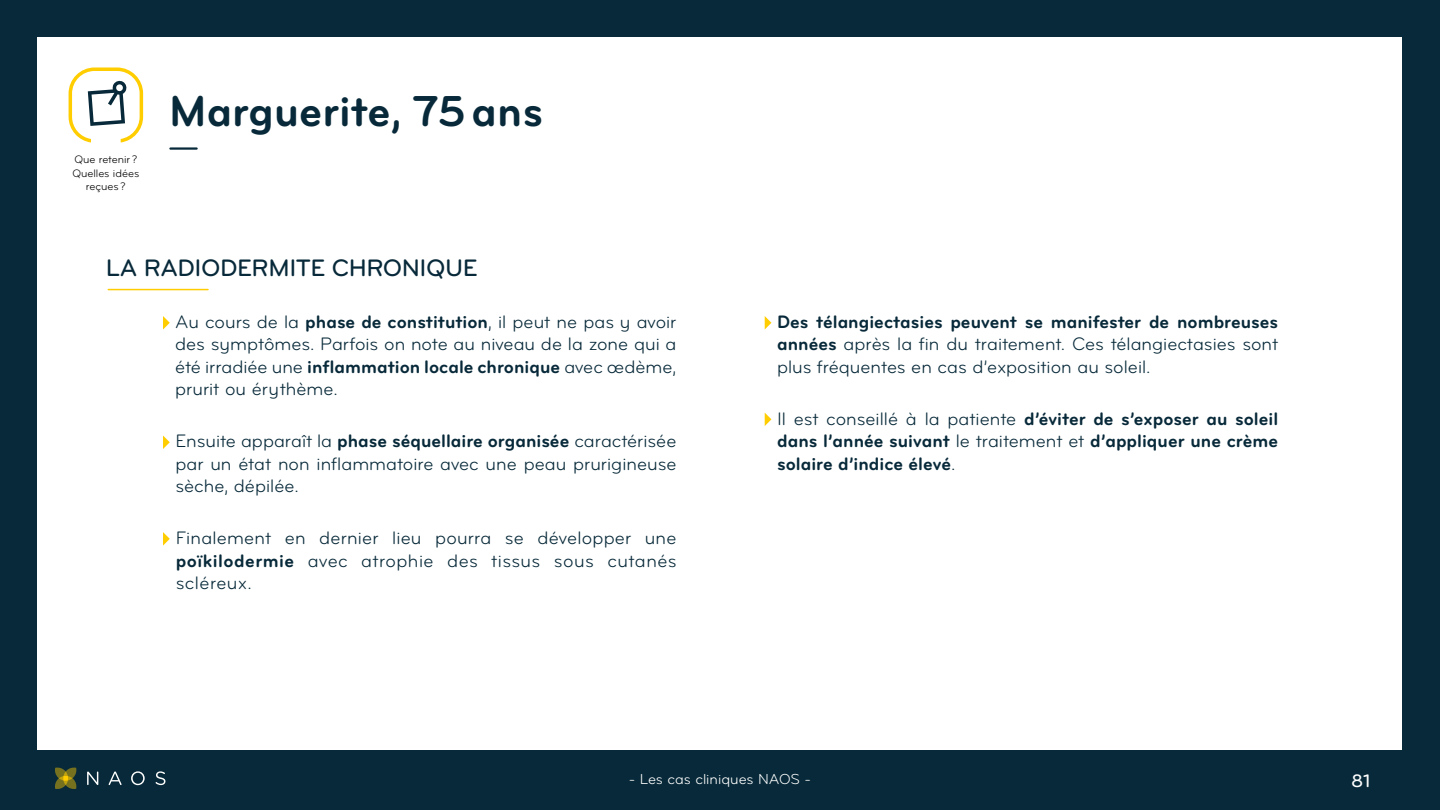
<style>
.page{position:relative;width:1440px;height:810px;background:#072939}
.page>*{position:absolute;margin:0;border:0;box-sizing:border-box;transform-origin:0 0}
.t1{font:45px "Bryant Naos Bold";color:#072939}
.t2{font:24.75px "Bryant Naos Medium";letter-spacing:-.02em;color:#072939}
.t3{font:18.75px/22.5px "Bryant Naos Regular";color:#072939}
.t4{font:18.75px/22.5px "Bryant Naos Bold";color:#072939;text-align:justify}
.t5{font:18.75px "Bryant Naos Medium";color:#fff}
.t6{font:15px "Bryant Naos Regular";color:#fff}
.t7{font:11.25px/13.5px "Bryant Naos Regular";color:#000;text-align:center}
.s1{font-family:"Bryant Naos Bold"}
.s2{font-family:"Bryant Naos Regular"}
</style>
<div class="page">
<div style="left:38px;top:38px;width:1364px;height:712px;background:#fff"></div>
<svg style="left:156px;top:771px;width:9px;height:14px"></svg>
<svg style="left:87px;top:772px;width:11px;height:13px"></svg>
<svg style="left:109px;top:772px;width:13px;height:13px"></svg>
<svg style="left:131px;top:771px;width:14px;height:14px"></svg>
<svg style="left:55px;top:768px;width:21px;height:21px"></svg>
<hr style="left:108px;top:289px;width:100px;height:1px;background:#ffcd00">
<svg style="left:163px;top:316px;width:7px;height:14px"></svg>
<svg style="left:163px;top:436px;width:7px;height:13px"></svg>
<svg style="left:163px;top:532px;width:7px;height:14px"></svg>
<svg style="left:765px;top:316px;width:6px;height:13px"></svg>
<svg style="left:765px;top:413px;width:6px;height:13px"></svg>
<hr style="left:170px;top:147px;width:27px;height:3px;background:#072939">
<svg style="left:69px;top:68px;width:74px;height:75px"></svg>
<p class="t7" style="left:72px;top:153px;width:68px">Que retenir ?<br>Quelles idées reçues ?</p>
<h1 class="t1" style="left:169px;top:83px;width:375px">Marguerite, 75ans</h1>
<h2 class="t2" style="left:106px;top:253px;width:373px">LA RADIODERMITE CHRONIQUE</h2>
<p class="t3" style="left:175px;top:311px;width:503px">Au cours de la <span class="s1">phase de constitution</span>, il peut ne pas y avoir des symptômes. Parfois on note au niveau de la zone qui a</p>
<p class="t4" style="left:175px;top:355px;width:503px"><span class="s2">été irradiée une</span> inflammation locale chronique <span class="s2">avec œdème,</span></p>
<p class="t3" style="left:175px;top:378px;width:164px">prurit ou érythème.</p>
<p class="t3" style="left:175px;top:430px;width:503px;text-align:justify">Ensuite apparaît la <span class="s1">phase séquellaire organisée</span> caractérisée par un état non inflammatoire avec une peau prurigineuse sèche, dépilée.</p>
<p class="t3" style="left:176px;top:527px;width:502px;text-align:justify">Finalement en dernier lieu pourra se développer une <span class="s1">poïkilodermie</span> avec atrophie des tissus sous cutanés scléreux.</p>
<p class="t4" style="left:777px;top:310px;width:503px">Des télangiectasies peuvent se manifester de nombreuses</p>
<p class="t3" style="left:777px;top:333px;width:503px"><span class="s1">années</span> après la fin du traitement. Ces télangiectasies sont plus fréquentes en cas d’exposition au soleil.</p>
<p class="t4" style="left:777px;top:407px;width:503px"><span class="s2">Il est conseillé à la patiente</span> d’éviter de s’exposer au soleil dans l’année suivant <span class="s2">le traitement et</span> d’appliquer une crème solaire d’indice élevé<span class="s2">.</span></p>
<p class="t6" style="left:629px;top:770px;width:184px">- Les cas cliniques NAOS -</p>
<p class="t5" style="left:1351px;top:769px;width:21px">81</p>
</div>
